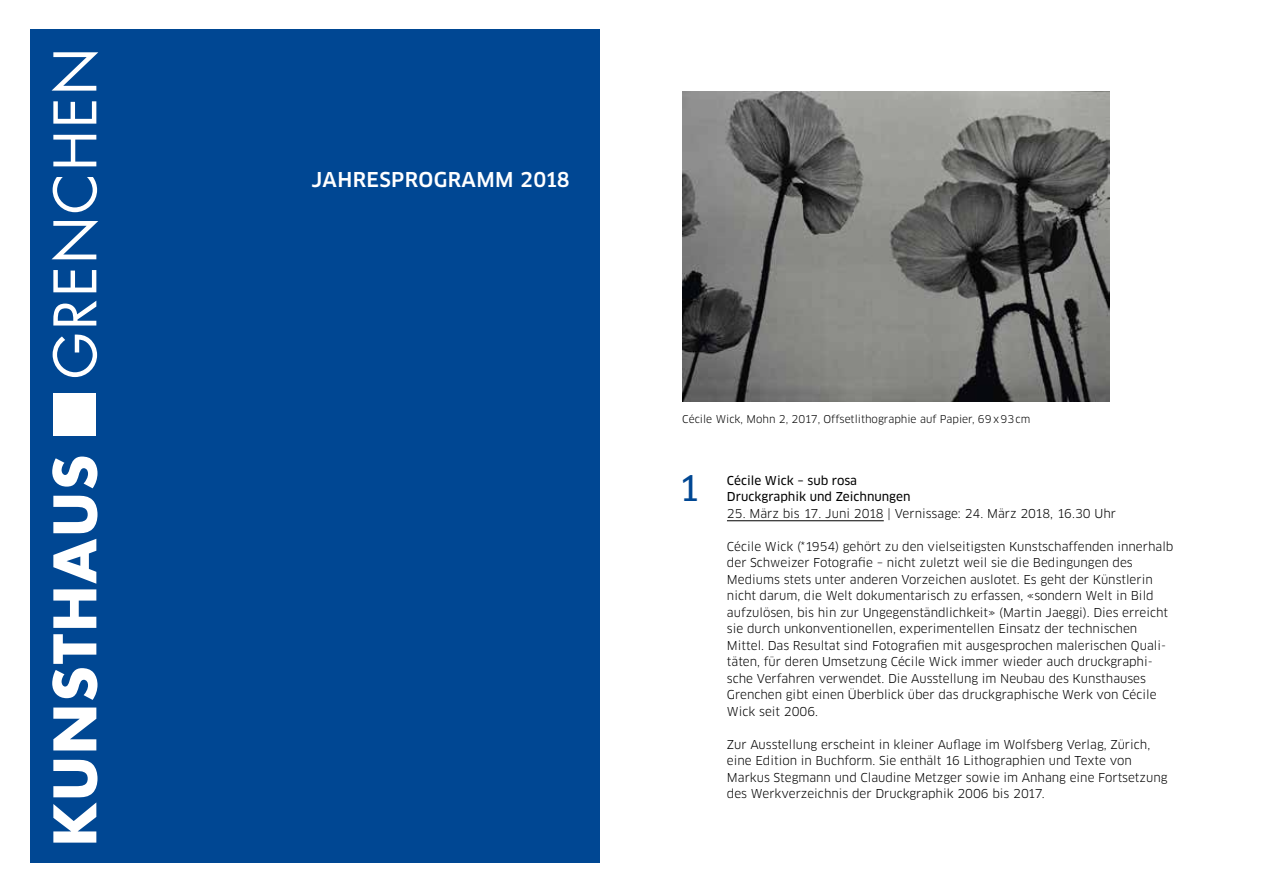
<style>
.page{position:relative;width:1263px;height:893px;background:#fff}
.page>*{position:absolute;margin:0;border:0;box-sizing:border-box;transform-origin:0 0}
.t1{font:34.5px "Clan News";color:#004793}
.t2{font:500 19.95px "Clan";letter-spacing:.02em;color:#fff}
.t3{font:12px/16.5px "Clan";color:#000}
.t4{font:12px/16.5px "Clan News";color:#000}
.t5{font:10.5px "Clan";color:#000}
</style>
<div class="page">
<div style="left:30px;top:30px;width:570px;height:833px;background:#004793"></div>
<svg style="left:53px;top:760px;width:44px;height:83px"></svg>
<svg style="left:53px;top:707px;width:43px;height:43px"></svg>
<svg style="left:52px;top:634px;width:45px;height:66px"></svg>
<svg style="left:53px;top:539px;width:43px;height:89px"></svg>
<svg style="left:53px;top:496px;width:44px;height:37px"></svg>
<svg style="left:52px;top:457px;width:45px;height:31px"></svg>
<svg style="left:53px;top:334px;width:44px;height:43px"></svg>
<svg style="left:53px;top:301px;width:43px;height:24px"></svg>
<svg style="left:53px;top:270px;width:43px;height:22px"></svg>
<svg style="left:52px;top:221px;width:46px;height:38px"></svg>
<svg style="left:53px;top:177px;width:44px;height:35px"></svg>
<svg style="left:53px;top:135px;width:43px;height:31px"></svg>
<svg style="left:53px;top:101px;width:43px;height:23px"></svg>
<svg style="left:52px;top:52px;width:46px;height:39px"></svg>
<div style="left:53px;top:393px;width:43px;height:43px;background:#fff"></div>
<hr style="left:727px;top:520px;width:157px;height:1px;background:#000">
<img style="left:682px;top:91px;width:427px;height:311px">
<h2 class="t2" style="left:312px;top:167px;width:260px">JAHRESPROGRAMM 2018</h2>
<p class="t5" style="left:682px;top:413px;width:350px">Cécile Wick, Mohn 2, 2017, Offsetlithographie auf Papier, 69x93cm</p>
<h1 class="t1" style="left:678px;top:467px;width:24px">1</h1>
<p class="t4" style="left:727px;top:472px;width:185px">Cécile Wick – sub rosa<br>Druckgraphik und Zeichnungen</p>
<p class="t3" style="left:727px;top:505px;width:391px">25. März bis 17. Juni 2018 | Vernissage: 24. März 2018, 16.30 Uhr</p>
<p class="t3" style="left:727px;top:538px;width:448px">Cécile Wick (*1954) gehört zu den vielseitigsten Kunstschaffenden innerhalb der Schweizer Fotografie – nicht zuletzt weil sie die Bedingungen des Mediums stets unter anderen Vorzeichen auslotet. Es geht der Künstlerin nicht darum, die Welt dokumentarisch zu erfassen, «sondern Welt in Bild aufzulösen, bis hin zur Ungegenständlichkeit» (Martin Jaeggi). Dies erreicht sie durch unkonventionellen, experimentellen Einsatz der technischen Mittel. Das Resultat sind Fotografien mit ausgesprochen malerischen Quali&shy;täten, für deren Umsetzung Cécile Wick immer wieder auch druckgraphi&shy;sche Verfahren verwendet. Die Ausstellung im Neubau des Kunsthauses Grenchen gibt einen Überblick über das druckgraphische Werk von Cécile Wick seit 2006.</p>
<p class="t3" style="left:727px;top:736px;width:442px">Zur Ausstellung erscheint in kleiner Auflage im Wolfsberg Verlag, Zürich, eine Edition in Buchform. Sie enthält 16 Lithographien und Texte von Markus Stegmann und Claudine Metzger sowie im Anhang eine Fortsetzung des Werkverzeichnis der Druckgraphik 2006 bis 2017.</p>
</div>
